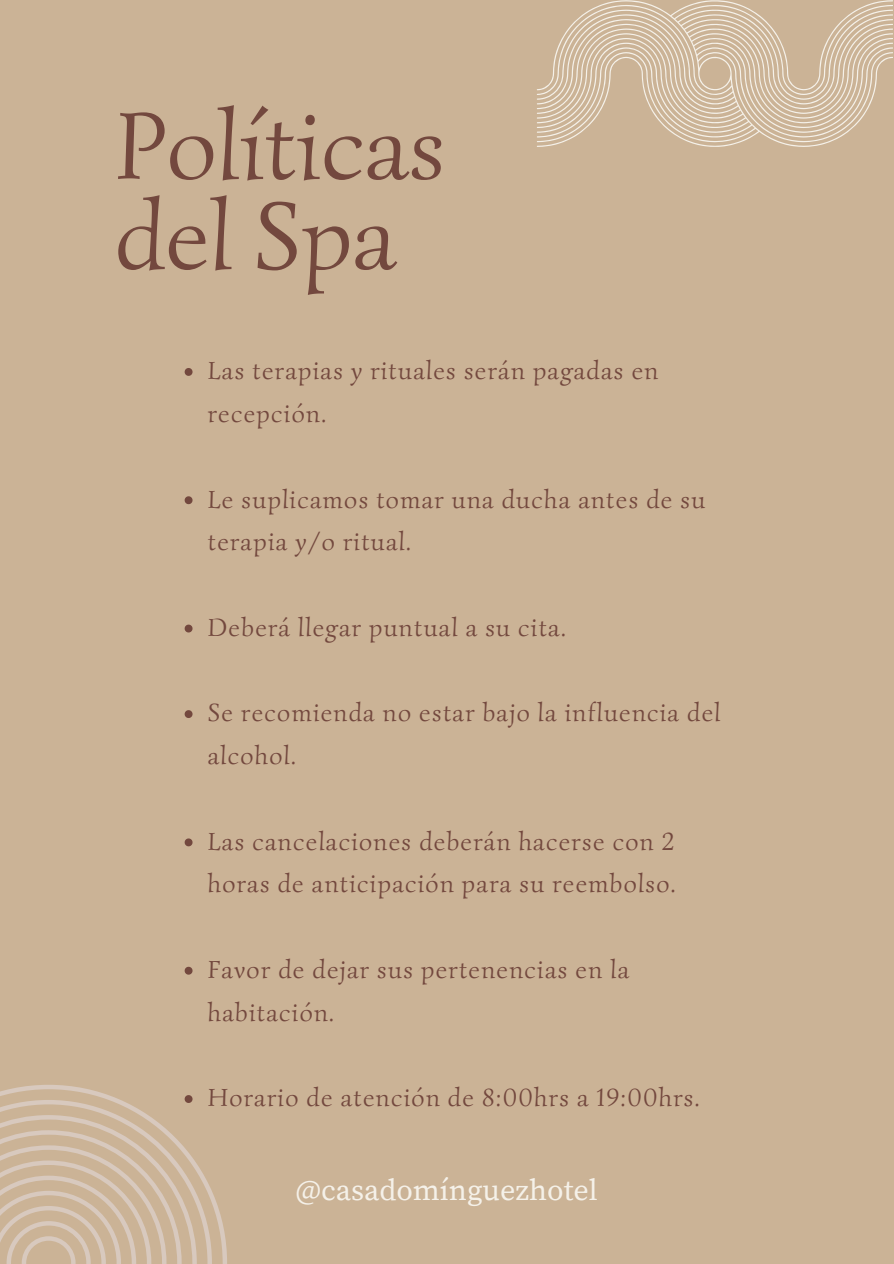
<style>
.page{position:relative;width:894px;height:1264px;background:#fff}
.page>*{position:absolute;margin:0;border:0;box-sizing:border-box;transform-origin:0 0}
.t1{font:97.35px/90px "Simonetta";color:#73483e}
.t2{font:30px "Source Serif Pro";color:#f5f1e9}
.t3{font:25.5px/42.8px "Simonetta";letter-spacing:.05em;color:#73483e}
</style>
<div class="page">
<div style="left:0;top:0;width:893px;height:1263px;background:#cbb396"></div>
<svg style="left:185px;top:368px;width:7px;height:8px"></svg>
<svg style="left:185px;top:496px;width:7px;height:8px"></svg>
<svg style="left:185px;top:624px;width:7px;height:8px"></svg>
<svg style="left:185px;top:710px;width:7px;height:8px"></svg>
<svg style="left:185px;top:838px;width:7px;height:8px"></svg>
<svg style="left:185px;top:966px;width:7px;height:8px"></svg>
<svg style="left:537px;top:0;width:355px;height:147px"></svg>
<svg style="left:0;top:1085px;width:227px;height:178px"></svg>
<p class="t1" style="left:115px;top:101px;width:332px">Políticas del Spa</p>
<h1 class="t3" style="left:208px;top:349px;width:452px">Las terapias y rituales serán pagadas en recepción.</h1>
<p class="t3" style="left:208px;top:477px;width:499px">Le suplicamos tomar una ducha antes de su terapia y/o ritual.</p>
<p class="t3" style="left:208px;top:606px;width:360px">Deberá llegar puntual a su cita.</p>
<p class="t3" style="left:208px;top:691px;width:514px">Se recomienda no estar bajo la influencia del alcohol.</p>
<p class="t3" style="left:208px;top:819px;width:469px">Las cancelaciones deberán hacerse con 2 horas de anticipación para su reembolso.</p>
<p class="t3" style="left:208px;top:948px;width:423px">Favor de dejar sus pertenencias en la habitación.</p>
<p class="t3" style="left:208px;top:1076px;width:493px">Horario de atención de 8:00hrs a 19:00hrs.</p>
<p class="t2" style="left:296px;top:1172px;width:303px">@casadomínguezhotel</p>
</div>
